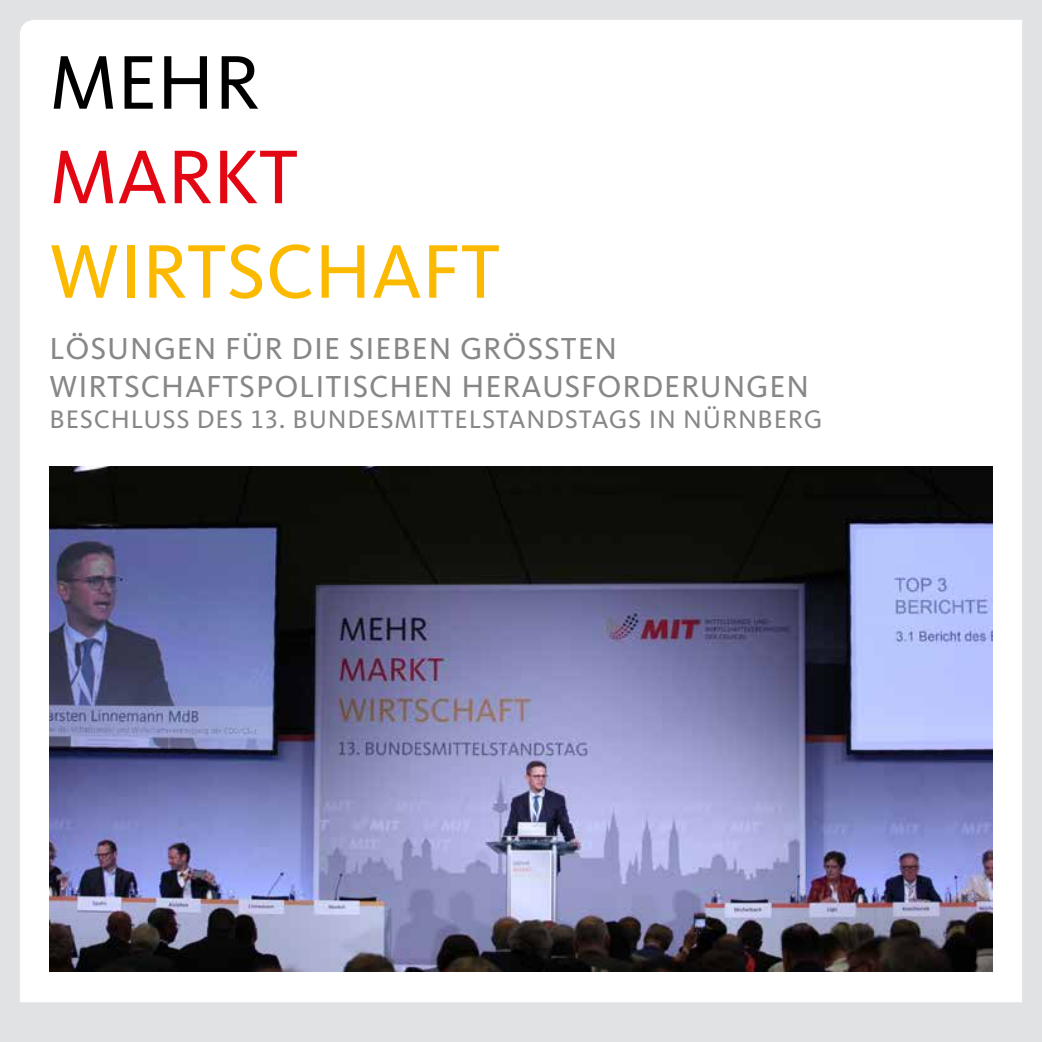
<style>
.page{position:relative;width:1042px;height:1042px;background:#e1e2e4}
.page>*{position:absolute;margin:0;border:0;box-sizing:border-box;transform-origin:0 0}
.t1{font:78.75px "CDU Kievit Tab";color:#fbba00}
.t2{font:78.75px "CDU Kievit Tab";color:#e30613}
.t3{font:78.75px "CDU Kievit Tab";color:#000}
.t4{font:31.5px/37.8px "CDU Kievit Tab";letter-spacing:.03em;color:#878787}
.t5{font:26.25px "CDU Kievit Tab";letter-spacing:.03em;color:#878787}
</style>
<div class="page">
<div style="left:20px;top:20px;width:1002px;height:982px;background:#fff"></div>
<img style="left:50px;top:466px;width:942px;height:505px">
<h1 class="t3" style="left:50px;top:38px;width:212px">MEHR</h1>
<h1 class="t2" style="left:50px;top:132px;width:250px">MARKT</h1>
<h1 class="t1" style="left:50px;top:227px;width:452px">WIRTSCHAFT</h1>
<p class="t4" style="left:50px;top:330px;width:761px">LÖSUNGEN FÜR DIE SIEBEN GRÖSSTEN<br>WIRTSCHAFTSPOLITISCHEN HERAUSFORDERUNGEN</p>
<p class="t5" style="left:50px;top:405px;width:774px">BESCHLUSS DES 13. BUNDESMITTELSTANDSTAGS IN NÜRNBERG</p>
</div>
